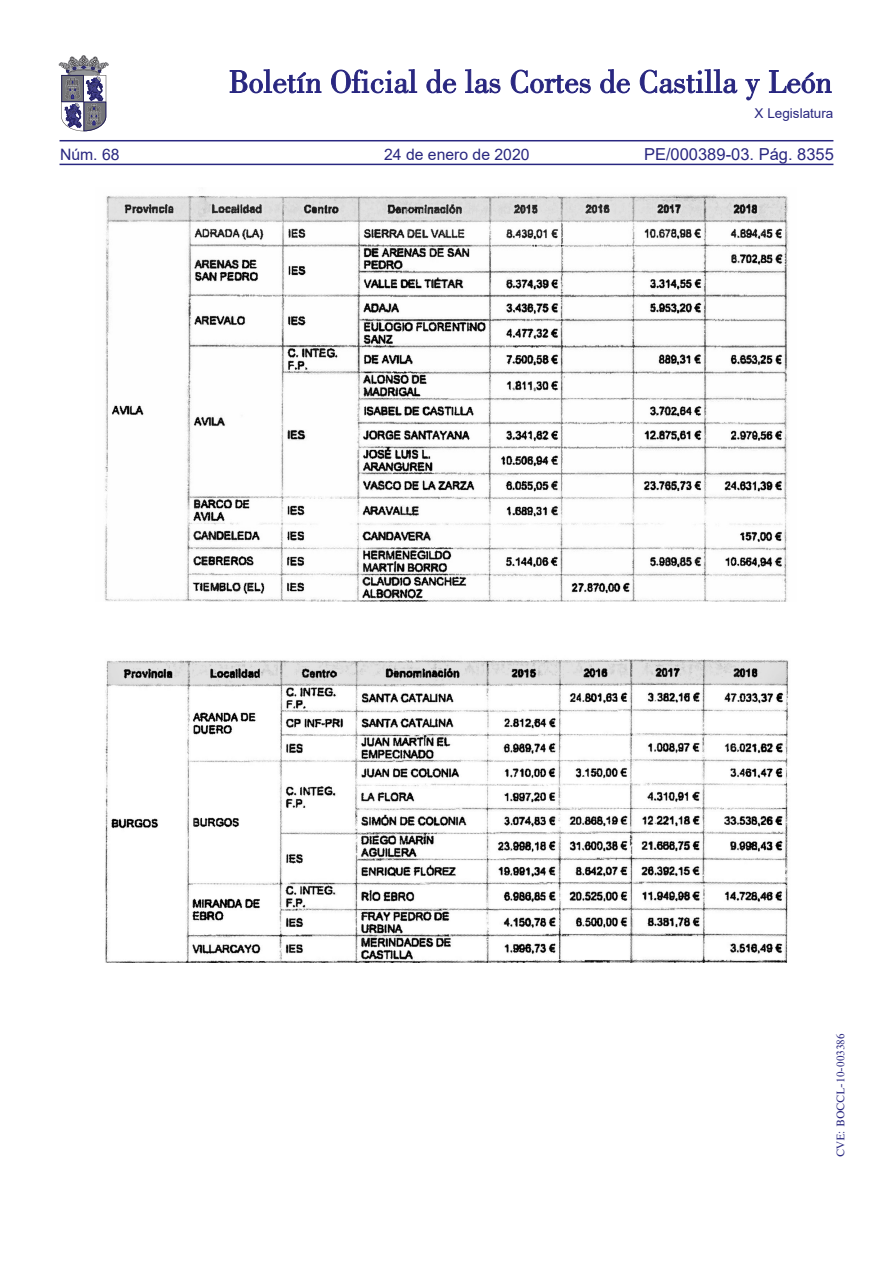
<style>
.page{position:relative;width:893px;height:1263px;background:#fff}
.page>*{position:absolute;margin:0;border:0;box-sizing:border-box;transform-origin:0 0}
.t1{font:16.5px "Arial";color:#292780}
.t2{font:15.75px "Arial";color:#292780}
.t3{font:13.5px "Arial";color:#292780}
.t4{font:10.5px "Times";color:#292780}
</style>
<div class="page">
<hr style="left:60px;top:164px;width:773px;height:1px;background:#292780">
<hr style="left:60px;top:140px;width:773px;height:1px;background:#292780">
<svg style="left:230px;top:69px;width:91px;height:24px"></svg>
<svg style="left:331px;top:69px;width:86px;height:24px"></svg>
<svg style="left:426px;top:69px;width:30px;height:24px"></svg>
<svg style="left:465px;top:69px;width:35px;height:24px"></svg>
<svg style="left:511px;top:70px;width:80px;height:23px"></svg>
<svg style="left:600px;top:69px;width:30px;height:24px"></svg>
<svg style="left:640px;top:69px;width:97px;height:24px"></svg>
<svg style="left:745px;top:79px;width:15px;height:21px"></svg>
<svg style="left:769px;top:70px;width:62px;height:23px"></svg>
<svg style="left:59px;top:55px;width:49px;height:76px"></svg>
<img style="left:104px;top:194px;width:685px;height:408px">
<img style="left:105px;top:659px;width:684px;height:303px">
<p class="t3" style="left:755px;top:104px;width:80px">X Legislatura</p>
<p class="t2" style="left:60px;top:143px;width:61px">Núm. 68</p>
<p class="t2" style="left:384px;top:143px;width:147px">24 de enero de 2020</p>
<p class="t1" style="left:644px;top:143px;width:191px">PE/000389-03. Pág. 8355</p>
<p class="t4" style="left:835px;top:1157px;width:125px;rotate:-90deg">CVE: BOCCL-10-003386</p>
</div>
